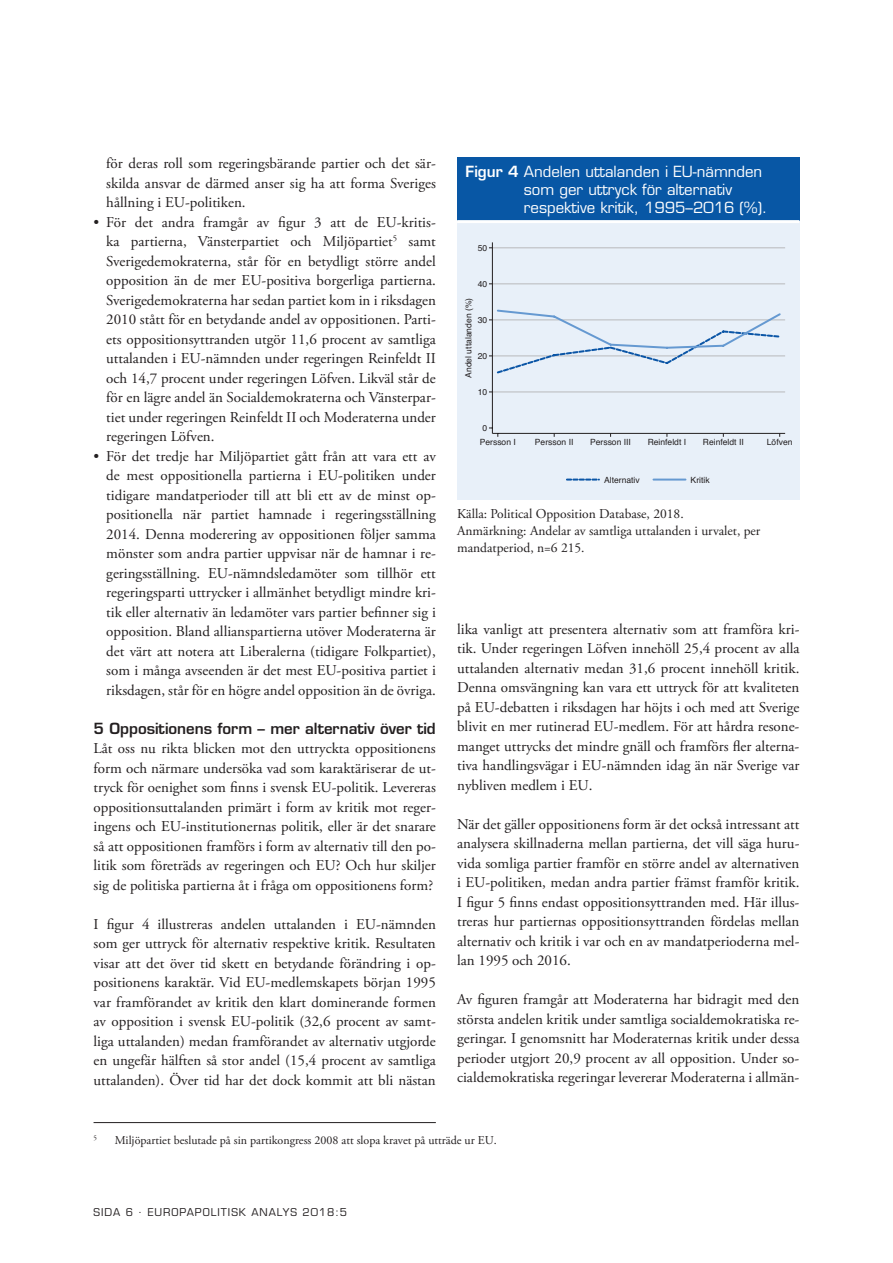
<style>
.page{position:relative;width:893px;height:1263px;background:#fff}
.page>*{position:absolute;margin:0;border:0;box-sizing:border-box;transform-origin:0 0}
.t1{font:15px/19.5px "Adobe Garamond Pro";color:#231f20;text-align:justify}
.t2{font:15px/18px "Eurostile LT Std";color:#fff}
.t3{font:600 15px "Eurostile LT Std";color:#231f20}
.t4{font:13.5px/16.8px "Adobe Garamond Pro";color:#231f20}
.t5{font:12px "Adobe Garamond Pro";color:#231f20}
.t6{font:10.5px "Eurostile LT Std";letter-spacing:.09em;color:#231f20}
.t7{font:8.55px "Helvetica";color:#231f20}
.t8{font:7.05px "Adobe Garamond Pro";color:#231f20}
.s1{font-weight:600}
</style>
<div class="page">
<hr style="left:94px;top:1122px;width:342px;height:1px;background:#231f20">
<div style="left:457px;top:157px;width:342px;height:65px;background:#0857a5"></div>
<div style="left:457px;top:222px;width:342px;height:278px;background:#e8f0f9"></div>
<hr style="left:457px;top:220px;width:342px;height:3px;background:#fff">
<hr style="left:492px;top:391px;width:293px;height:1px;background:#bcbdc0">
<hr style="left:492px;top:355px;width:293px;height:1px;background:#bcbdc0">
<hr style="left:492px;top:319px;width:293px;height:1px;background:#bcbdc0">
<hr style="left:492px;top:283px;width:293px;height:1px;background:#bcbdc0">
<hr style="left:492px;top:247px;width:293px;height:1px;background:#bcbdc0">
<hr style="left:492px;top:242px;width:1px;height:191px;background:#231f20">
<svg style="left:489px;top:308px;width:293px;height:67px"></svg>
<hr style="left:492px;top:433px;width:293px;height:1px;background:#231f20">
<svg style="left:567px;top:479px;width:32px;height:2px"></svg>
<hr style="left:653px;top:479px;width:32px;height:2px;background:#6599d1">
<p class="t1" style="left:106px;top:154px;width:331px">för deras roll som regeringsbärande partier och det sär&shy;skilda ansvar de därmed anser sig ha att forma Sveriges hållning i EU-politiken.</p>
<p class="t1" style="left:106px;top:213px;width:331px;text-indent:-13px">• För det andra framgår av figur 3 att de EU-kritis&shy;ka partierna, Vänsterpartiet och Miljöpartiet<sup>5</sup> samt Sverigedemokraterna, står för en betydligt större andel opposition än de mer EU-positiva borgerliga partierna.<br>Sverigedemokraterna har sedan partiet kom in i riksdagen 2010 stått för en betydande andel av oppositionen. Parti&shy;ets oppositionsyttranden utgör 11,6 procent av samtliga uttalanden i EU-nämnden under regeringen Reinfeldt II och 14,7 procent under regeringen Löfven. Likväl står de för en lägre andel än Socialdemokraterna och Vänsterpar&shy;tiet under regeringen Reinfeldt II och Moderaterna under regeringen Löfven.</p>
<p class="t1" style="left:106px;top:447px;width:331px;text-indent:-13px">• För det tredje har Miljöpartiet gått från att vara ett av de mest oppositionella partierna i EU-politiken under tidigare mandatperioder till att bli ett av de minst op&shy;positionella när partiet hamnade i regeringsställning 2014. Denna moderering av oppositionen följer samma mönster som andra partier uppvisar när de hamnar i re&shy;geringsställning. EU-nämndsledamöter som tillhör ett regeringsparti uttrycker i allmänhet betydligt mindre kri&shy;tik eller alternativ än ledamöter vars partier befinner sig i opposition. Bland allianspartierna utöver Moderaterna är det värt att notera att Liberalerna (tidigare Folkpartiet), som i många avseenden är det mest EU-positiva partiet i riksdagen, står för en högre andel opposition än de övriga.</p>
<p class="t3" style="left:94px;top:719px;width:344px">5 Oppositionens form – mer alternativ över tid</p>
<p class="t1" style="left:94px;top:739px;width:344px">Låt oss nu rikta blicken mot den uttryckta oppositionens form och närmare undersöka vad som karaktäriserar de ut&shy;tryck för oenighet som finns i svensk EU-politik. Levereras oppositionsuttalanden primärt i form av kritik mot reger&shy;ingens och EU-institutionernas politik, eller är det snarare så att oppositionen framförs i form av alternativ till den po&shy;litik som företräds av regeringen och EU? Och hur skiljer sig de politiska partierna åt i fråga om oppositionens form?</p>
<p class="t1" style="left:94px;top:915px;width:344px">I figur 4 illustreras andelen uttalanden i EU-nämnden som ger uttryck för alternativ respektive kritik. Resultaten visar att det över tid skett en betydande förändring i op&shy;positionens karaktär. Vid EU-medlemskapets början 1995 var framförandet av kritik den klart dominerande formen av opposition i svensk EU-politik (32,6 procent av samt&shy;liga uttalanden) medan framförandet av alternativ utgjorde en ungefär hälften så stor andel (15,4 procent av samtliga uttalanden). Över tid har det dock kommit att bli nästan</p>
<p class="t2" style="left:524px;top:163px;width:245px;text-indent:-58px"><span class="s1">Figur 4</span> Andelen uttalanden i EU-nämnden som ger uttryck för alternativ respektive kritik, 1995–2016 (%).</p>
<p class="t7" style="left:478px;top:241px;width:11px">50</p>
<p class="t7" style="left:478px;top:277px;width:11px">40</p>
<p class="t7" style="left:462px;top:378px;width:81px;rotate:-90deg">Andel uttalanden (%)</p>
<p class="t7" style="left:478px;top:313px;width:11px">30</p>
<p class="t7" style="left:478px;top:349px;width:11px">20</p>
<p class="t7" style="left:478px;top:385px;width:11px">10</p>
<p class="t7" style="left:482px;top:421px;width:6px">0</p>
<p class="t7" style="left:480px;top:435px;width:38px">Persson I</p>
<p class="t7" style="left:535px;top:435px;width:40px">Persson II</p>
<p class="t7" style="left:590px;top:435px;width:42px">Persson III</p>
<p class="t7" style="left:648px;top:435px;width:40px">Reinfeldt I</p>
<p class="t7" style="left:703px;top:435px;width:42px">Reinfeldt II</p>
<p class="t7" style="left:767px;top:435px;width:27px">Löfven</p>
<p class="t7" style="left:604px;top:473px;width:37px">Alternativ</p>
<p class="t7" style="left:691px;top:473px;width:21px">Kritik</p>
<p class="t4" style="left:457px;top:506px;width:305px">Källa: Political Opposition Database, 2018.<br>Anmärkning: Andelar av samtliga uttalanden i urvalet, per mandatperiod, n=6 215.</p>
<p class="t1" style="left:457px;top:620px;width:344px">lika vanligt att presentera alternativ som att framföra kri&shy;tik. Under regeringen Löfven innehöll 25,4 procent av alla uttalanden alternativ medan 31,6 procent innehöll kritik.<br>Denna omsvängning kan vara ett uttryck för att kvaliteten på EU-debatten i riksdagen har höjts i och med att Sverige blivit en mer rutinerad EU-medlem. För att hårdra resone&shy;manget uttrycks det mindre gnäll och framförs fler alterna&shy;tiva handlingsvägar i EU-nämnden idag än när Sverige var nybliven medlem i EU.</p>
<p class="t1" style="left:457px;top:815px;width:344px">När det gäller oppositionens form är det också intressant att analysera skillnaderna mellan partierna, det vill säga huru&shy;vida somliga partier framför en större andel av alternativen i EU-politiken, medan andra partier främst framför kritik.<br>I figur 5 finns endast oppositionsyttranden med. Här illus&shy;treras hur partiernas oppositionsyttranden fördelas mellan alternativ och kritik i var och en av mandatperioderna mel&shy;lan 1995 och 2016.</p>
<p class="t1" style="left:457px;top:990px;width:344px">Av figuren framgår att Moderaterna har bidragit med den största andelen kritik under samtliga socialdemokratiska re&shy;geringar. I genomsnitt har Moderaternas kritik under dessa perioder utgjort 20,9 procent av all opposition. Under so&shy;cialdemokratiska regeringar levererar Moderaterna i allmän-</p>
<p class="t8" style="left:94px;top:1133px;width:5px">5</p>
<p class="t5" style="left:115px;top:1133px;width:383px">Miljöpartiet beslutade på sin partikongress 2008 att slopa kravet på utträde ur EU.</p>
<p class="t6" style="left:94px;top:1205px;width:255px">SIDA 6 . EUROPAPOLITISK ANALYS 2018:5</p>
</div>
